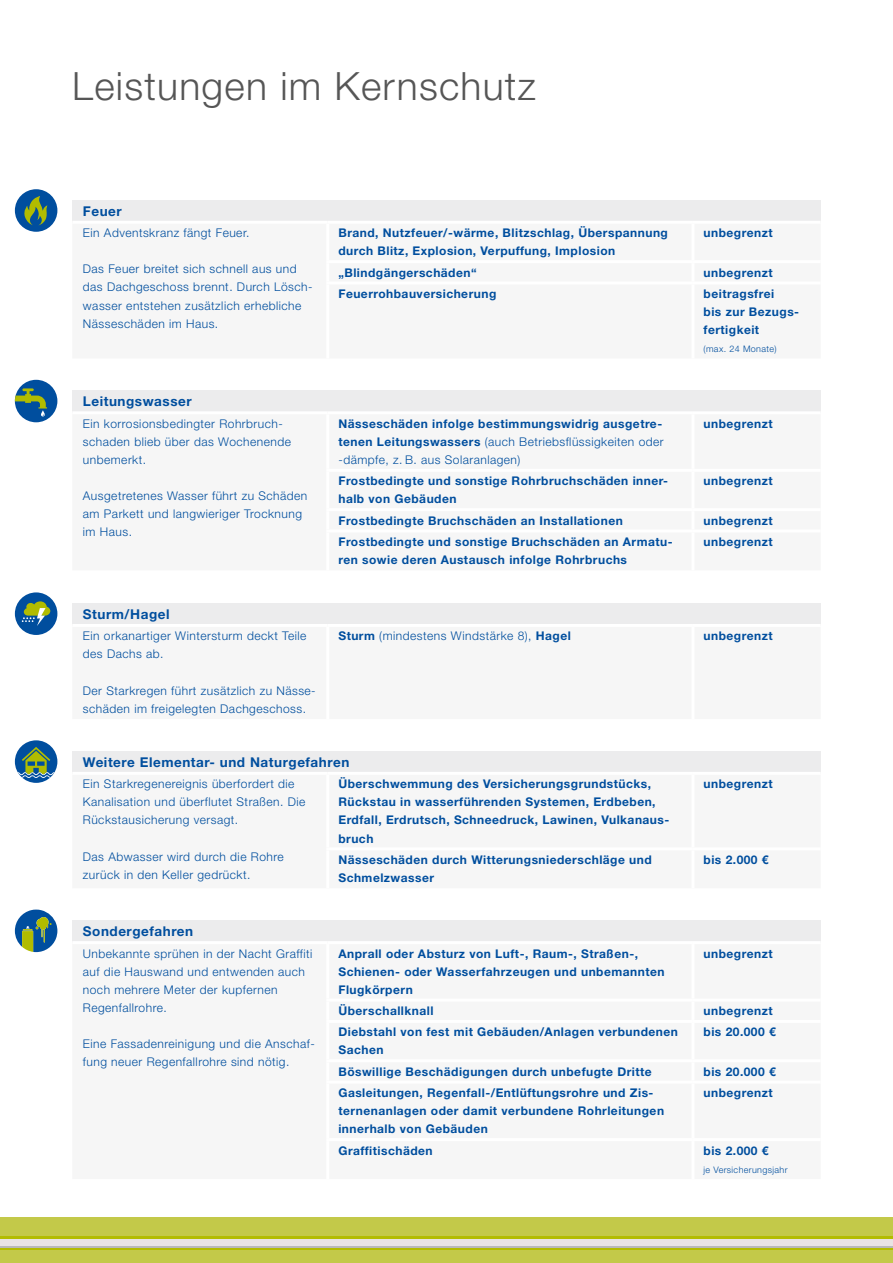
<style>
.page{position:relative;width:893px;height:1263px;background:#fff}
.page>*{position:absolute;margin:0;border:0;box-sizing:border-box;transform-origin:0 0}
.t1{font:300 39px "Helvetica Neue LT Pro";letter-spacing:.03em;color:#565656}
.t2{font:700 13.5px "Helvetica Neue LT Pro";letter-spacing:.04em;color:#004e9e}
.t3{font:700 12px/18px "Helvetica Neue LT Pro";letter-spacing:.04em;color:#004e9e}
.t4{font:300 12px/18px "Helvetica Neue LT Pro";letter-spacing:.04em;color:#004e9e}
.t5{font:300 9px "Helvetica Neue LT Pro";letter-spacing:.04em;color:#004e9e}
.s1{font-weight:300}
.s2{font-weight:700}
</style>
<div class="page">
<div style="left:72px;top:200px;width:749px;height:22px;background:#ececed"></div>
<hr style="left:72px;top:221px;width:256px;height:3px;background:#fff">
<hr style="left:328px;top:221px;width:365px;height:3px;background:#fff">
<hr style="left:693px;top:221px;width:128px;height:3px;background:#fff">
<div style="left:72px;top:751px;width:749px;height:22px;background:#ececed"></div>
<hr style="left:72px;top:772px;width:256px;height:3px;background:#fff">
<hr style="left:328px;top:772px;width:365px;height:3px;background:#fff">
<hr style="left:693px;top:772px;width:128px;height:3px;background:#fff">
<div style="left:72px;top:920px;width:749px;height:22px;background:#ececed"></div>
<hr style="left:72px;top:941px;width:256px;height:3px;background:#fff">
<hr style="left:328px;top:941px;width:365px;height:3px;background:#fff">
<hr style="left:693px;top:941px;width:128px;height:3px;background:#fff">
<div style="left:72px;top:390px;width:749px;height:23px;background:#ececed"></div>
<hr style="left:72px;top:411px;width:256px;height:3px;background:#fff">
<hr style="left:328px;top:411px;width:365px;height:3px;background:#fff">
<hr style="left:693px;top:411px;width:128px;height:3px;background:#fff">
<div style="left:72px;top:603px;width:749px;height:22px;background:#ececed"></div>
<hr style="left:72px;top:624px;width:256px;height:3px;background:#fff">
<hr style="left:328px;top:624px;width:365px;height:3px;background:#fff">
<hr style="left:693px;top:624px;width:128px;height:3px;background:#fff">
<div style="left:15px;top:189px;width:42px;height:43px;background:#004e9e;border-radius:50%"></div>
<svg style="left:24px;top:196px;width:23px;height:29px"></svg>
<div style="left:15px;top:380px;width:42px;height:42px;background:#004e9e;border-radius:50%"></div>
<svg style="left:15px;top:388px;width:32px;height:28px"></svg>
<div style="left:15px;top:592px;width:42px;height:43px;background:#004e9e;border-radius:50%"></div>
<svg style="left:22px;top:601px;width:28px;height:25px"></svg>
<div style="left:15px;top:740px;width:42px;height:43px;background:#004e9e;border-radius:50%"></div>
<svg style="left:15px;top:747px;width:42px;height:31px"></svg>
<svg style="left:15px;top:909px;width:42px;height:43px"></svg>
<div style="left:0;top:1218px;width:893px;height:45px;background:#c3c949"></div>
<svg style="left:0;top:1236px;width:893px;height:14px;background:#b4bb1e"></svg>
<div style="left:0;top:1239px;width:893px;height:8px;background:#e9e4e3"></div>
<hr style="left:0;top:1246px;width:893px;height:1px;background:#b9b9b8">
<h1 class="t1" style="left:72px;top:62px;width:465px">Leistungen im Kernschutz</h1>
<p class="t2" style="left:83px;top:203px;width:40px">Feuer</p>
<p class="t4" style="left:83px;top:224px;width:168px">Ein Adventskranz fängt Feuer.</p>
<p class="t4" style="left:83px;top:260px;width:231px">Das Feuer breitet sich schnell aus und das Dachgeschoss brennt. Durch Lösch&shy;wasser entstehen zusätzlich erhebliche Nässeschäden im Haus.</p>
<p class="t2" style="left:83px;top:393px;width:110px">Leitungswasser</p>
<p class="t4" style="left:83px;top:414px;width:210px">Ein korrosionsbedingter Rohrbruch&shy;schaden blieb über das Wochenende unbemerkt.</p>
<p class="t4" style="left:83px;top:486px;width:226px">Ausgetretenes Wasser führt zu Schäden am Parkett und langwieriger Trocknung im Haus.</p>
<p class="t2" style="left:83px;top:606px;width:88px">Sturm/Hagel</p>
<p class="t4" style="left:83px;top:627px;width:225px">Ein orkanartiger Wintersturm deckt Teile des Dachs ab.</p>
<p class="t4" style="left:83px;top:681px;width:234px">Der Starkregen führt zusätzlich zu Nässe&shy;schäden im freigelegten Dachgeschoss.</p>
<p class="t3" style="left:338px;top:224px;width:331px">Brand, Nutzfeuer/-wärme, Blitzschlag, Überspannung durch Blitz, Explosion, Verpuffung, Implosion</p>
<p class="t3" style="left:704px;top:224px;width:71px">unbegrenzt</p>
<p class="t3" style="left:338px;top:263px;width:140px">„Blindgängerschäden“</p>
<p class="t3" style="left:704px;top:263px;width:71px">unbegrenzt</p>
<p class="t3" style="left:338px;top:284px;width:159px">Feuerrohbauversicherung</p>
<p class="t3" style="left:704px;top:284px;width:97px">beitragsfrei<br>bis zur Bezugs&shy;fertigkeit</p>
<p class="t5" style="left:704px;top:343px;width:75px">(max. 24 Monate)</p>
<p class="t3" style="left:338px;top:414px;width:327px">Nässeschäden infolge bestimmungswidrig ausgetre&shy;tenen Leitungswassers <span class="s1">(auch Betriebsflüssigkeiten oder -dämpfe, z. B. aus Solaranlagen)</span></p>
<p class="t3" style="left:704px;top:414px;width:71px">unbegrenzt</p>
<p class="t3" style="left:338px;top:472px;width:331px">Frostbedingte und sonstige Rohrbruchschäden inner&shy;halb von Gebäuden</p>
<p class="t3" style="left:704px;top:472px;width:71px">unbegrenzt</p>
<p class="t3" style="left:338px;top:511px;width:286px">Frostbedingte Bruchschäden an Installationen</p>
<p class="t3" style="left:704px;top:511px;width:71px">unbegrenzt</p>
<p class="t3" style="left:338px;top:532px;width:336px">Frostbedingte und sonstige Bruchschäden an Armatu&shy;ren sowie deren Austausch infolge Rohrbruchs</p>
<p class="t3" style="left:704px;top:532px;width:71px">unbegrenzt</p>
<p class="t4" style="left:338px;top:627px;width:234px"><span class="s2">Sturm</span> (mindestens Windstärke 8), <span class="s2">Hagel</span></p>
<p class="t3" style="left:704px;top:627px;width:71px">unbegrenzt</p>
<p class="t2" style="left:83px;top:754px;width:268px">Weitere Elementar- und Naturgefahren</p>
<p class="t4" style="left:83px;top:775px;width:224px">Ein Starkregenereignis überfordert die<br>Kanalisation und überflutet Straßen. Die<br>Rückstausicherung versagt.</p>
<p class="t4" style="left:83px;top:847px;width:202px">Das Abwasser wird durch die Rohre zurück in den Keller gedrückt.</p>
<p class="t3" style="left:338px;top:775px;width:332px">Überschwemmung des Versicherungsgrundstücks, Rückstau in wasserführenden Systemen, Erdbeben, Erdfall, Erdrutsch, Schneedruck, Lawinen, Vulkanaus&shy;bruch</p>
<p class="t3" style="left:704px;top:775px;width:71px">unbegrenzt</p>
<p class="t3" style="left:338px;top:850px;width:315px">Nässeschäden durch Witterungsniederschläge und<br>Schmelzwasser</p>
<p class="t3" style="left:704px;top:850px;width:67px">bis 2.000 €</p>
<p class="t2" style="left:83px;top:923px;width:112px">Sondergefahren</p>
<p class="t4" style="left:83px;top:944px;width:231px">Unbekannte sprühen in der Nacht Graffiti auf die Hauswand und entwenden auch noch mehrere Meter der kupfernen<br>Regenfallrohre.</p>
<p class="t4" style="left:83px;top:1034px;width:233px">Eine Fassadenreinigung und die Anschaf&shy;fung neuer Regenfallrohre sind nötig.</p>
<p class="t3" style="left:338px;top:944px;width:328px">Anprall oder Absturz von Luft-, Raum-, Straßen-,<br>Schienen- oder Wasserfahrzeugen und unbemannten<br>Flugkörpern</p>
<p class="t3" style="left:704px;top:944px;width:71px">unbegrenzt</p>
<p class="t3" style="left:338px;top:1001px;width:97px">Überschallknall</p>
<p class="t3" style="left:704px;top:1001px;width:71px">unbegrenzt</p>
<p class="t3" style="left:338px;top:1023px;width:341px">Diebstahl von fest mit Gebäuden/Anlagen verbundenen<br>Sachen</p>
<p class="t3" style="left:704px;top:1023px;width:74px">bis 20.000 €</p>
<p class="t3" style="left:338px;top:1062px;width:315px">Böswillige Beschädigungen durch unbefugte Dritte</p>
<p class="t3" style="left:704px;top:1062px;width:74px">bis 20.000 €</p>
<p class="t3" style="left:338px;top:1083px;width:327px">Gasleitungen, Regenfall-/Entlüftungsrohre und Zis&shy;ternenanlagen oder damit verbundene Rohrleitungen innerhalb von Gebäuden</p>
<p class="t3" style="left:704px;top:1083px;width:71px">unbegrenzt</p>
<p class="t3" style="left:338px;top:1141px;width:96px">Graffitischäden</p>
<p class="t3" style="left:704px;top:1141px;width:67px">bis 2.000 €</p>
<p class="t5" style="left:704px;top:1164px;width:86px">je Versicherungsjahr</p>
</div>
